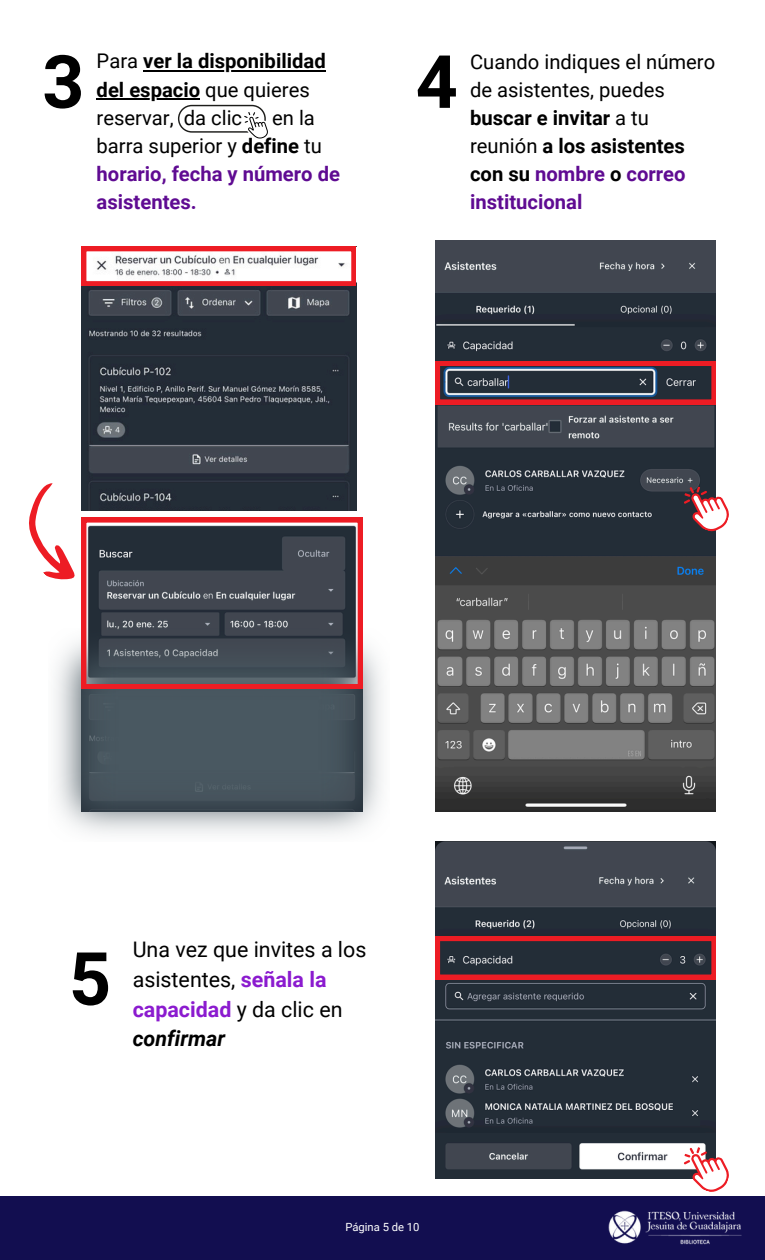
<style>
.page{position:relative;width:765px;height:1260px;background:#fff}
.page>*{position:absolute;margin:0;border:0;box-sizing:border-box;transform-origin:0 0}
.t1{font:700 73.5px "Roboto";color:#000}
.t2{font:21.5px/29.9px "Roboto";color:#000}
.t3{font:20.25px/28.1px "Roboto";color:#000}
.t4{font:700 20.25px/28.1px "Roboto";color:#5f0b92}
.t5{font:700 20.25px "Roboto";color:#000}
.t6{font:11.25px "Roboto";color:#fff}
.s1{font-weight:400}
.s2{font-weight:700}
.s3{font-weight:400;color:#000}
.s4{color:#000}
.s5{font-weight:700;color:#5f0b92}
.s6{font-weight:700;color:#8b1bcf}
.s7{font-weight:700;font-style:italic}
</style>
<div class="page">
<div style="left:0;top:1196px;width:765px;height:64px;background:#120e50"></div>
<img style="left:608px;top:1210px;width:134px;height:35px">
<img style="left:82px;top:286px;width:274px;height:224px">
<hr style="left:143px;top:70px;width:183px;height:2px;background:#000">
<hr style="left:97px;top:98px;width:103px;height:2px;background:#000">
<img style="left:55px;top:629px;width:327px;height:205px">
<svg style="left:82px;top:518px;width:280px;height:171px;background:#504750"></svg>
<svg style="left:82px;top:247px;width:274px;height:39px"></svg>
<svg style="left:178px;top:105px;width:90px;height:34px"></svg>
<svg style="left:29px;top:480px;width:82px;height:111px"></svg>
<img style="left:435px;top:241px;width:281px;height:571px">
<svg style="left:435px;top:361px;width:281px;height:43px;background:#673e4b"></svg>
<img style="left:435px;top:841px;width:281px;height:338px">
<svg style="left:435px;top:936px;width:281px;height:43px;background:#592b35"></svg>
<svg style="left:683px;top:486px;width:46px;height:50px"></svg>
<svg style="left:683px;top:1147px;width:46px;height:45px"></svg>
<p class="t5" style="left:97px;top:50px;width:231px"><span class="s1">Para</span> ver la disponibilidad</p>
<p class="t3" style="left:97px;top:76px;width:215px"><span class="s2">del espacio</span> que quieres reservar, da clic</p>
<p class="t1" style="left:42px;top:40px;width:44px">3</p>
<p class="t1" style="left:416px;top:40px;width:44px">4</p>
<p class="t4" style="left:97px;top:104px;width:245px;text-indent:176px"><span class="s3">en la barra superior y</span> <span class="s4">define</span> <span class="s3">tu </span>horario, fecha y número de asistentes.</p>
<p class="t3" style="left:470px;top:48px;width:247px">Cuando indiques el número de asistentes, puedes <span class="s2">buscar e invitar</span> a tu reunión <span class="s2">a los asistentes con su</span> <span class="s5">nombre</span> <span class="s2">o</span> <span class="s5">correo institucional</span></p>
<p class="t1" style="left:69px;top:937px;width:44px">5</p>
<h1 class="t2" style="left:133px;top:935px;width:235px">Una vez que invites a los asistentes, <span class="s6">señala la capacidad</span> y da clic en <span class="s7">confirmar</span></h1>
<p class="t6" style="left:345px;top:1221px;width:76px">Página 5 de 10</p>
</div>
